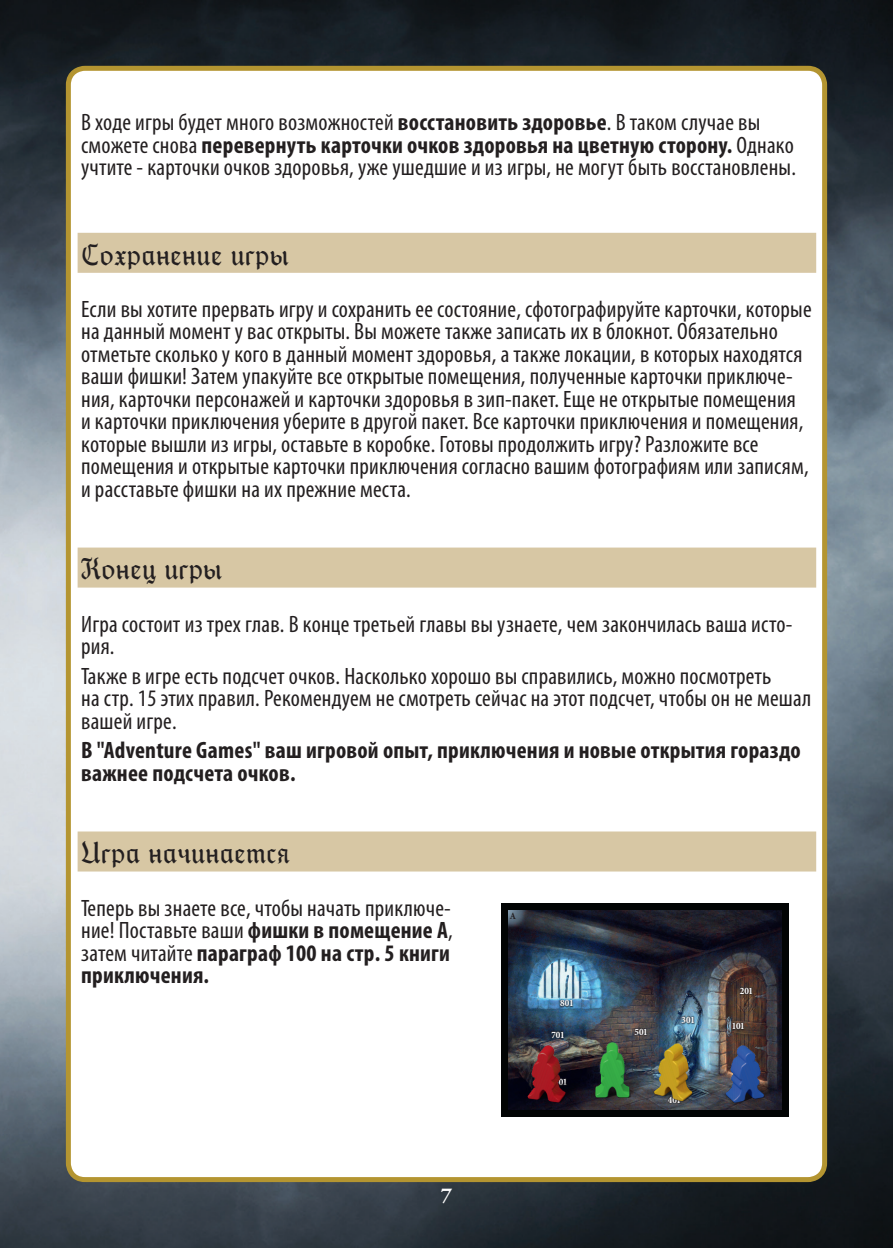
<style>
.page{position:relative;width:893px;height:1248px;background:#fff}
.page>*{position:absolute;margin:0;border:0;box-sizing:border-box;transform-origin:0 0}
.t1{font:30px "Thannhaeuser C";letter-spacing:.01em;color:#231f20}
.t2{font:condensed 23.75px/22.5px "Myriad Pro";letter-spacing:.01em;color:#231f20}
.t3{font:700 condensed 23.75px/22.5px "Myriad Pro";letter-spacing:.01em;color:#231f20}
.t4{font:700 21.25px "Adobe Garamond Pro";color:#fff}
.t5{font:700 condensed 9.75px "Minion Pro";letter-spacing:-.04em;color:#fff}
.t6{font:700 condensed 9.75px "Minion Pro";color:#231f20}
.s1{font-weight:700}
</style>
<div class="page">
<img style="left:0;top:0;width:893px;height:1247px">
<div style="left:69px;top:69px;width:755px;height:1109px;background:#fff;border-radius:14px"></div>
<div style="left:66px;top:66px;width:761px;height:1115px;border:5px solid #b49531;border-radius:17px"></div>
<div style="left:78px;top:233px;width:738px;height:40px;background:#d7c7a4"></div>
<div style="left:78px;top:547px;width:738px;height:40px;background:#d7c7a4"></div>
<div style="left:78px;top:831px;width:738px;height:40px;background:#d7c7a4"></div>
<img style="left:508px;top:909px;width:274px;height:86px">
<img style="left:508px;top:909px;width:21px;height:22px">
<div style="left:501px;top:903px;width:288px;height:6px;background:#020404"></div>
<div style="left:501px;top:903px;width:7px;height:213px;background:#020404"></div>
<div style="left:782px;top:903px;width:7px;height:213px;background:#020404"></div>
<div style="left:739px;top:986px;width:15px;height:9px;background:#231f20;opacity:.8"></div>
<img style="left:501px;top:995px;width:288px;height:122px">
<p class="t2" style="left:81px;top:111px;width:716px">В ходе игры будет много возможностей <span class="s1">восстановить здоровье</span>. В таком случае вы сможете снова <span class="s1">перевернуть карточки очков здоровья на цветную сторону.</span> Однако учтите - карточки очков здоровья, уже ушедшие и из игры, не могут быть восстановлены.</p>
<p class="t1" style="left:81px;top:239px;width:209px">Сохранение игры</p>
<p class="t2" style="left:81px;top:297px;width:732px">Если вы хотите прервать игру и сохранить ее состояние, сфотографируйте карточки, которые на данный момент у вас открыты. Вы можете также записать их в блокнот. Обязательно отметьте сколько у кого в данный момент здоровья, а также локации, в которых находятся ваши фишки! Затем упакуйте все открытые помещения, полученные карточки приключе&shy;ния, карточки персонажей и карточки здоровья в зип-пакет. Еще не открытые помещения<br>и карточки приключения уберите в другой пакет. Все карточки приключения и помещения, которые вышли из игры, оставьте в коробке. Готовы продолжить игру? Разложите все помещения и открытые карточки приключения согласно вашим фотографиям или записям, и расставьте фишки на их прежние места.</p>
<p class="t1" style="left:81px;top:554px;width:143px">Конец игры</p>
<p class="t2" style="left:81px;top:612px;width:713px">Игра состоит из трех глав. В конце третьей главы вы узнаете, чем закончилась ваша исто&shy;рия.</p>
<p class="t2" style="left:81px;top:664px;width:731px">Также в игре есть подсчет очков. Насколько хорошо вы справились, можно посмотреть<br>на стр. 15 этих правил. Рекомендуем не смотреть сейчас на этот подсчет, чтобы он не мешал вашей игре.</p>
<p class="t3" style="left:81px;top:738px;width:721px">В "Adventure Games" ваш игровой опыт, приключения и новые открытия гораздо важнее подсчета очков.</p>
<p class="t1" style="left:81px;top:838px;width:210px">Игра начинается</p>
<p class="t2" style="left:81px;top:896px;width:373px">Теперь вы знаете все, чтобы начать приключе&shy;ние! Поставьте ваши <span class="s1">фишки в помещение А</span>, затем читайте <span class="s1">параграф 100 на стр. 5 книги приключения.</span></p>
<p class="t4" style="left:441px;top:1182px;width:13px">7</p>
<p class="t6" style="left:510px;top:908px;width:8px">A</p>
<p class="t5" style="left:560px;top:996px;width:15px">801</p>
<p class="t5" style="left:551px;top:1027px;width:15px">701</p>
<p class="t5" style="left:554px;top:1074px;width:15px">601</p>
<p class="t5" style="left:634px;top:1025px;width:15px">501</p>
<p class="t5" style="left:682px;top:1012px;width:15px">301</p>
<p class="t5" style="left:668px;top:1092px;width:15px">401</p>
<p class="t5" style="left:740px;top:983px;width:15px">201</p>
<p class="t5" style="left:732px;top:1019px;width:14px">101</p>
</div>
